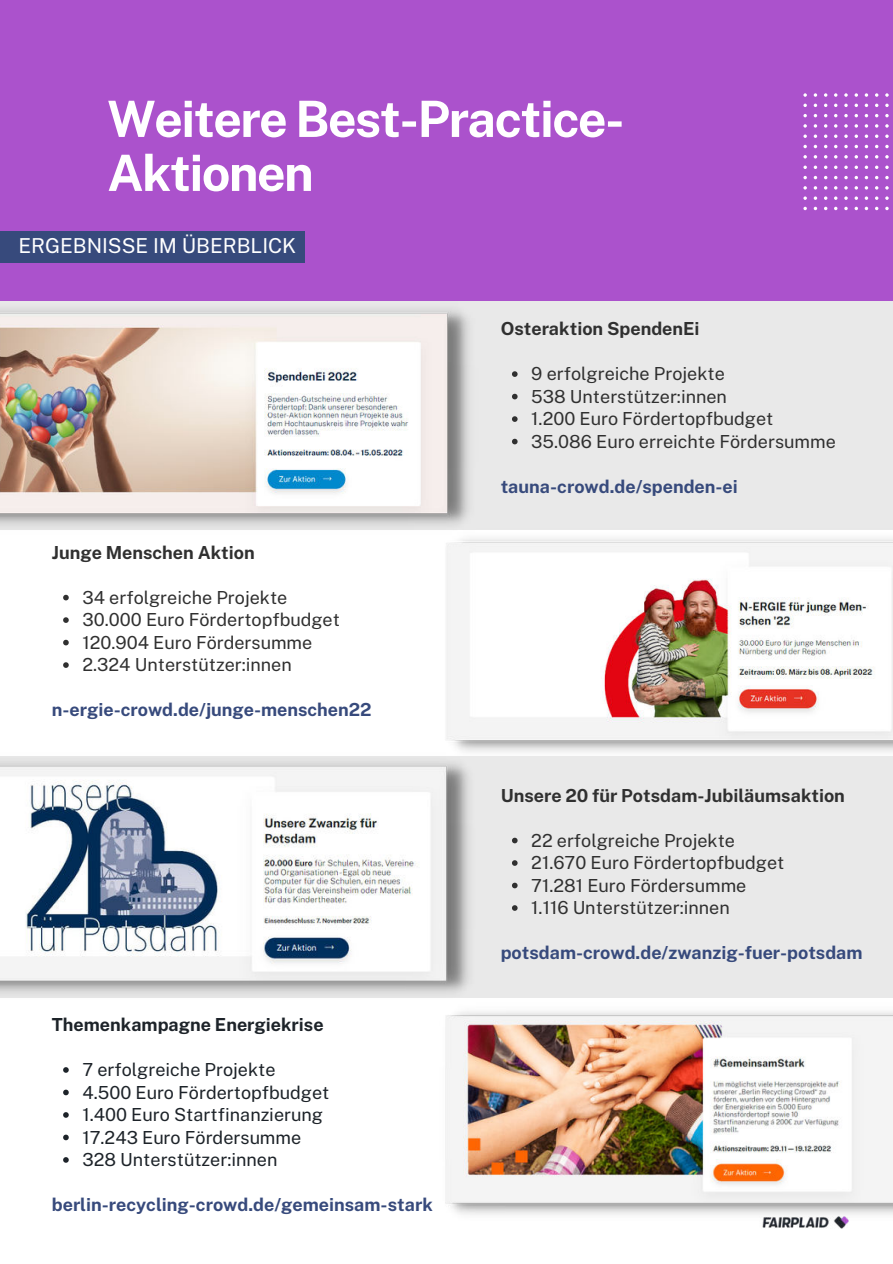
<style>
.page{position:relative;width:893px;height:1264px;background:#fff}
.page>*{position:absolute;margin:0;border:0;box-sizing:border-box;transform-origin:0 0}
.t1{font:700 50.1px/54px "Public Sans";letter-spacing:-.03em;color:#fff}
.t2{font:20.55px "Public Sans";color:#fff}
.t3{font:18px/22.5px "Public Sans";color:#303030}
.t4{font:700 18px "Public Sans";color:#374a7c}
.t5{font:18px/22.5px "Public Sans";color:#1d2329}
.t6{font:700 18px "Public Sans";color:#303030}
.t7{font:700 18px "Public Sans";color:#1d2329}
</style>
<div class="page">
<div style="left:0;top:287px;width:892px;height:242px;background:#e9e9e9"></div>
<img style="left:0;top:309px;width:469px;height:221px">
<img style="left:445px;top:529px;width:447px;height:223px">
<div style="left:0;top:756px;width:892px;height:241px;background:#e9e9e9"></div>
<img style="left:0;top:762px;width:479px;height:236px">
<div style="left:0;top:0;width:892px;height:301px;background:#ab52cc"></div>
<svg style="left:803px;top:93px;width:86px;height:117px"></svg>
<img style="left:445px;top:1011px;width:447px;height:204px">
<svg style="left:512px;top:371px;width:5px;height:6px"></svg>
<svg style="left:512px;top:394px;width:5px;height:5px"></svg>
<svg style="left:512px;top:416px;width:5px;height:6px"></svg>
<svg style="left:512px;top:439px;width:5px;height:5px"></svg>
<svg style="left:63px;top:595px;width:6px;height:5px"></svg>
<svg style="left:63px;top:617px;width:6px;height:6px"></svg>
<svg style="left:63px;top:639px;width:6px;height:6px"></svg>
<svg style="left:63px;top:662px;width:6px;height:6px"></svg>
<svg style="left:512px;top:837px;width:5px;height:6px"></svg>
<svg style="left:512px;top:860px;width:5px;height:5px"></svg>
<svg style="left:512px;top:882px;width:5px;height:6px"></svg>
<svg style="left:512px;top:905px;width:5px;height:5px"></svg>
<svg style="left:63px;top:1067px;width:6px;height:5px"></svg>
<svg style="left:63px;top:1089px;width:6px;height:6px"></svg>
<svg style="left:63px;top:1112px;width:6px;height:5px"></svg>
<svg style="left:63px;top:1134px;width:6px;height:6px"></svg>
<svg style="left:63px;top:1157px;width:6px;height:5px"></svg>
<div style="left:0;top:231px;width:304px;height:32px;background:#374a7c"></div>
<img style="left:753px;top:1204px;width:104px;height:25px">
<h1 class="t1" style="left:107px;top:89px;width:519px">Weitere Best-Practice-<br>Aktionen</h1>
<p class="t2" style="left:18px;top:231px;width:279px">ERGEBNISSE IM ÜBERBLICK</p>
<p class="t6" style="left:52px;top:539px;width:204px">Junge Menschen Aktion</p>
<p class="t3" style="left:82px;top:585px;width:259px">34 erfolgreiche Projekte<br>30.000 Euro Fördertopfbudget<br>120.904 Euro Fördersumme<br>2.324 Unterstützer:innen</p>
<p class="t4" style="left:52px;top:696px;width:321px">n-ergie-crowd.de/junge-menschen22</p>
<p class="t7" style="left:52px;top:1011px;width:273px">Themenkampagne Energiekrise</p>
<p class="t5" style="left:82px;top:1057px;width:248px">7 erfolgreiche Projekte<br>4.500 Euro Fördertopfbudget<br>1.400 Euro Startfinanzierung<br>17.243 Euro Fördersumme<br>328 Unterstützer:innen</p>
<p class="t4" style="left:52px;top:1191px;width:382px">berlin-recycling-crowd.de/gemeinsam-stark</p>
<p class="t6" style="left:500px;top:316px;width:200px">Osteraktion SpendenEi</p>
<p class="t3" style="left:531px;top:361px;width:306px">9 erfolgreiche Projekte<br>538 Unterstützer:innen<br>1.200 Euro Fördertopfbudget<br>35.086 Euro erreichte Fördersumme</p>
<p class="t4" style="left:500px;top:473px;width:238px">tauna-crowd.de/spenden-ei</p>
<p class="t6" style="left:500px;top:782px;width:346px">Unsere 20 für Potsdam-Jubiläumsaktion</p>
<p class="t3" style="left:531px;top:827px;width:255px">22 erfolgreiche Projekte<br>21.670 Euro Fördertopfbudget<br>71.281 Euro Fördersumme<br>1.116 Unterstützer:innen</p>
<p class="t4" style="left:500px;top:939px;width:363px">potsdam-crowd.de/zwanzig-fuer-potsdam</p>
</div>
